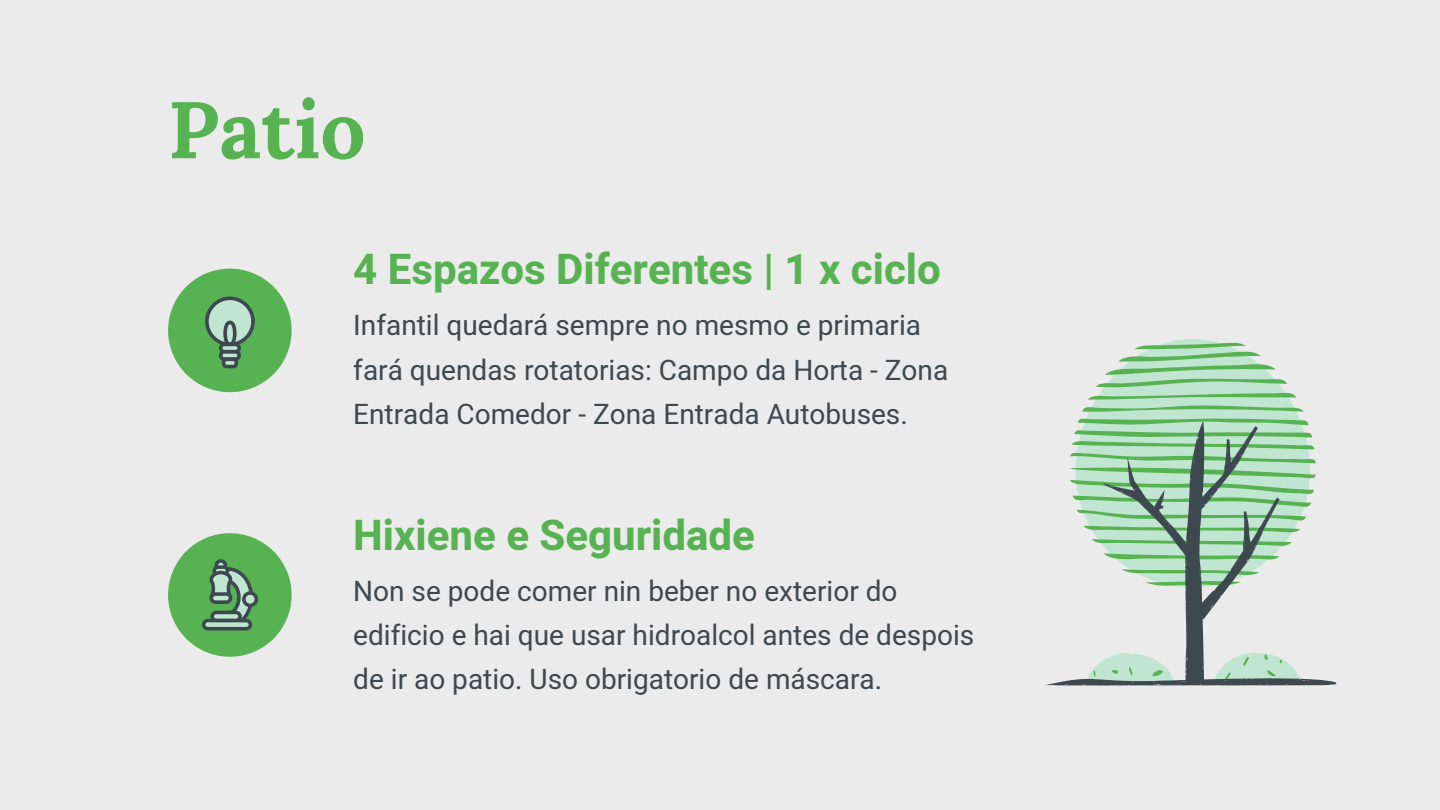
<style>
.page{position:relative;width:1440px;height:810px;background:#ebebeb}
.page>*{position:absolute;margin:0;border:0;box-sizing:border-box;transform-origin:0 0}
.t1{font:700 80px "Lora";color:#57b252}
.t2{font:700 42px "Heebo";color:#57b252}
.t3{font:28px/44.2px "Heebo";color:#3e484f}
</style>
<div class="page">
<svg style="left:168px;top:269px;width:124px;height:123px"></svg>
<svg style="left:168px;top:533px;width:124px;height:124px"></svg>
<svg style="left:1078px;top:341px;width:229px;height:81px"></svg>
<svg style="left:1045px;top:422px;width:291px;height:264px"></svg>
<h1 class="t1" style="left:168px;top:78px;width:199px">Patio</h1>
<h2 class="t2" style="left:353px;top:240px;width:589px">4 Espazos Diferentes | 1 x ciclo</h2>
<p class="t3" style="left:353px;top:304px;width:597px">Infantil quedará sempre no mesmo e primaria fará quendas rotatorias: Campo da Horta - Zona<br>Entrada Comedor - Zona Entrada Autobuses.</p>
<h2 class="t2" style="left:353px;top:506px;width:403px">Hixiene e Seguridade</h2>
<p class="t3" style="left:353px;top:570px;width:623px">Non se pode comer nin beber no exterior do edificio e hai que usar hidroalcol antes de despois de ir ao patio. Uso obrigatorio de máscara.</p>
</div>
